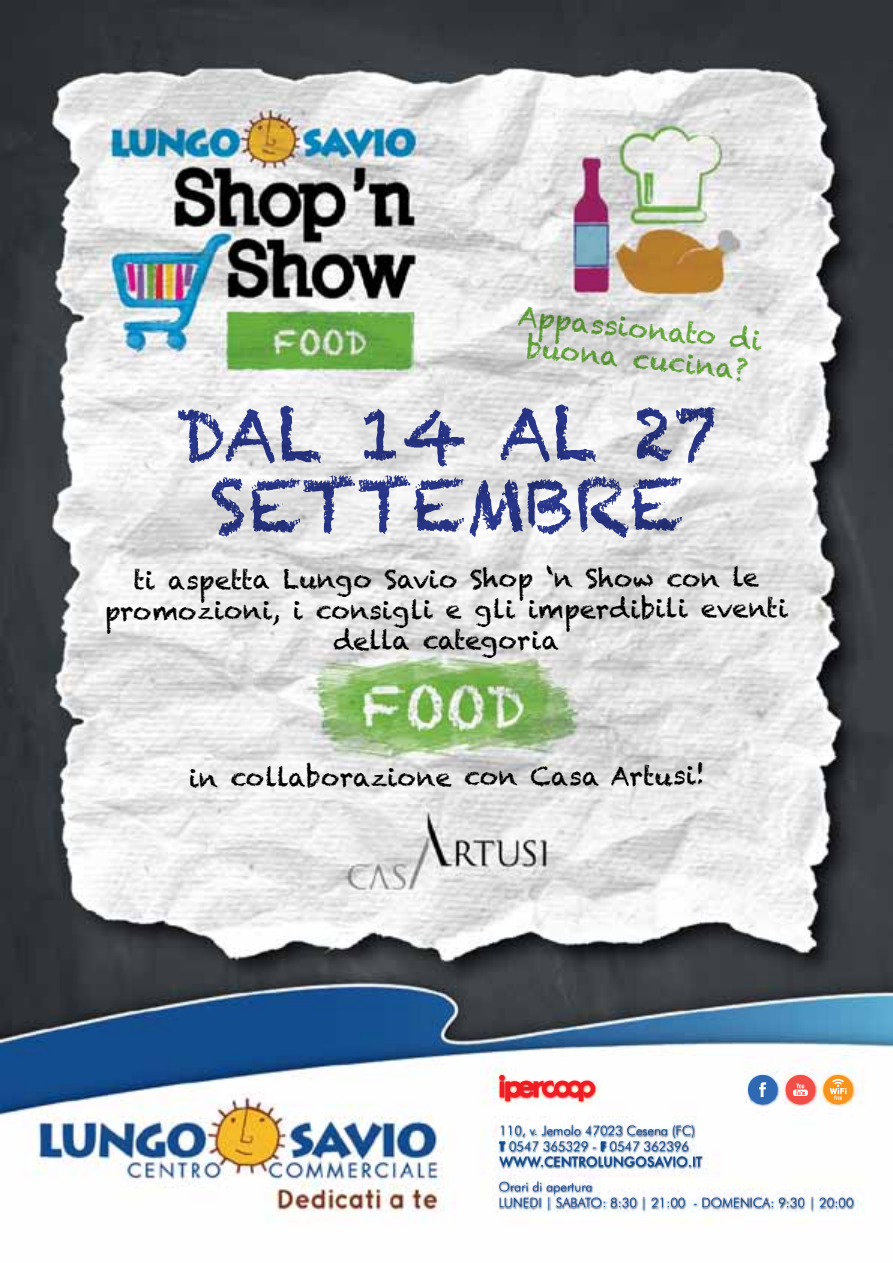
<style>
.page{position:relative;width:893px;height:1263px;background:#fff}
.page>*{position:absolute;margin:0;border:0;box-sizing:border-box;transform-origin:0 0}
.t1{font:72px/70.3px "Chalkduster";letter-spacing:-.01em;color:#2b3990;text-align:center}
.t2{font:27.15px/30.3px "Chalkduster";color:#6cb33f;text-align:center}
.t3{font:25.65px/30.6px "Chalkduster";letter-spacing:-.01em;color:#000;text-align:center}
</style>
<div class="page">
<img style="left:0;top:0;width:892px;height:1224px">
<svg style="left:499px;top:1075px;width:97px;height:26px"></svg>
<svg style="left:499px;top:1125px;width:203px;height:42px"></svg>
<svg style="left:499px;top:1181px;width:354px;height:29px"></svg>
<div style="left:748px;top:1075px;width:29px;height:29px;background:#3069b3;border-radius:50%"></div>
<svg style="left:759px;top:1082px;width:7px;height:15px"></svg>
<div style="left:786px;top:1075px;width:29px;height:29px;background:#f04e46;border-radius:50%"></div>
<svg style="left:793px;top:1083px;width:15px;height:13px"></svg>
<div style="left:823px;top:1075px;width:30px;height:29px;background:#f7941e;border-radius:50%"></div>
<svg style="left:830px;top:1079px;width:16px;height:21px"></svg>
<p class="t2" style="left:520px;top:301px;width:247px;rotate:6deg">Appassionato di buona cucina?</p>
<h1 class="t1" style="left:176px;top:399px;width:543px">Dal 14 al 27<br>SETTEMBRE</h1>
<p class="t3" style="left:104px;top:564px;width:686px">ti aspetta Lungo Savio Shop ‘n Show con le promozioni, i consigli e gli imperdibili eventi della categoria</p>
<p class="t3" style="left:189px;top:761px;width:518px">in collaborazione con Casa Artusi!</p>
</div>
